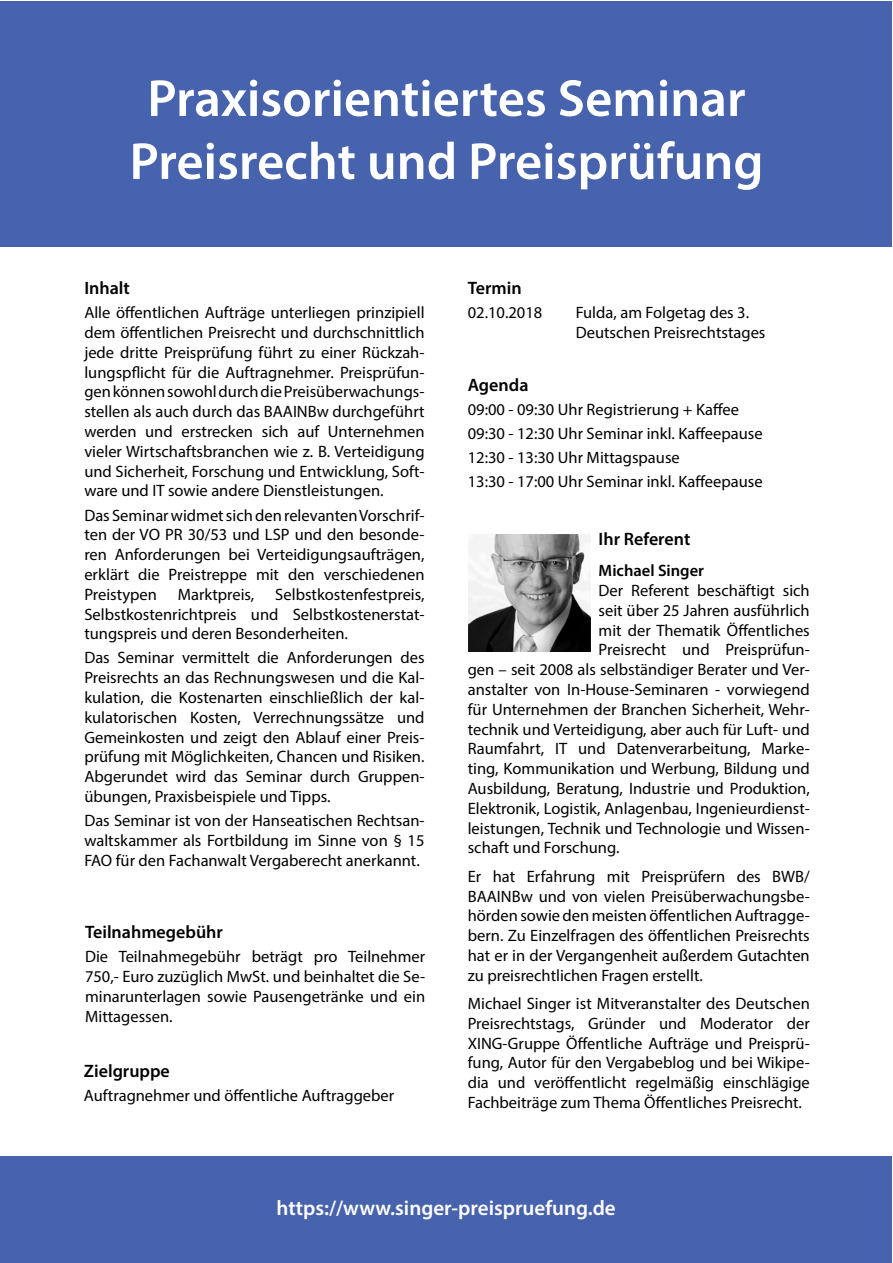
<style>
.page{position:relative;width:893px;height:1263px;background:#fff}
.page>*{position:absolute;margin:0;border:0;box-sizing:border-box;transform-origin:0 0}
.t1{font:600 52.5px/63px "Myriad Pro";color:#fff;text-align:center}
.t2{font:600 21px "Myriad Pro";color:#fff}
.t3{font:600 18px "Myriad Pro";color:#000}
.t4{font:16.5px/19.8px "Myriad Pro";color:#000;text-align:justify}
.t5{font:600 16.5px "Myriad Pro";color:#000}
</style>
<div class="page">
<div style="left:1px;top:1px;width:891px;height:246px;background:#4763ad"></div>
<div style="left:1px;top:1157px;width:891px;height:106px;background:#4763ad"></div>
<img style="left:469px;top:534px;width:121px;height:117px">
<h1 class="t1" style="left:130px;top:65px;width:635px">Praxisorientiertes Seminar<br>Preisrecht und Preisprüfung</h1>
<p class="t3" style="left:84px;top:277px;width:47px">Inhalt</p>
<p class="t4" style="left:84px;top:302px;width:342px">Alle öffentlichen Aufträge unterliegen prinzipiell dem öffentlichen Preisrecht und durchschnittlich jede dritte Preisprüfung führt zu einer Rückzah&shy;lungspflicht für die Auftragnehmer. Preisprüfun&shy;gen können sowohl durch die Preisüberwachungs&shy;stellen als auch durch das BAAINBw durchgeführt werden und erstrecken sich auf Unternehmen vieler Wirtschaftsbranchen wie z. B. Verteidigung und Sicherheit, Forschung und Entwicklung, Soft&shy;ware und IT sowie andere Dienstleistungen.</p>
<p class="t4" style="left:84px;top:505px;width:342px">Das Seminar widmet sich den relevanten Vorschrif&shy;ten der VO PR 30/53 und LSP und den besonde&shy;ren Anforderungen bei Verteidigungsaufträgen, erklärt die Preistreppe mit den verschiedenen Preistypen</p>
<p class="t4" style="left:84px;top:584px;width:342px;text-indent:191px">Selbstkostenfestpreis, Selbstkostenrichtpreis und Selbstkostenerstat&shy;tungspreis und deren Besonderheiten.</p>
<p class="t4" style="left:84px;top:648px;width:342px">Das Seminar vermittelt die Anforderungen des Preisrechts an das Rechnungswesen und die Kal&shy;kulation, die Kostenarten einschließlich der kal&shy;kulatorischen Kosten, Verrechnungssätze und Gemeinkosten und zeigt den Ablauf einer Preis&shy;prüfung mit Möglichkeiten, Chancen und Risiken.<br>Abgerundet wird das Seminar durch Gruppen&shy;übungen, Praxisbeispiele und Tipps.</p>
<p class="t4" style="left:84px;top:810px;width:342px">Das Seminar ist von der Hanseatischen Rechtsan&shy;waltskammer als Fortbildung im Sinne von § 15<br>FAO für den Fachanwalt Vergaberecht anerkannt.</p>
<p class="t4" style="left:178px;top:584px;width:78px">Marktpreis,</p>
<p class="t3" style="left:85px;top:921px;width:139px">Teilnahmegebühr</p>
<p class="t4" style="left:85px;top:947px;width:342px">Die Teilnahmegebühr beträgt pro Teilnehmer 750,- Euro zuzüglich MwSt. und beinhaltet die Se&shy;minarunterlagen sowie Pausengetränke und ein Mittagessen.</p>
<p class="t3" style="left:84px;top:1059px;width:87px">Zielgruppe</p>
<p class="t4" style="left:84px;top:1085px;width:312px">Auftragnehmer und öffentliche Auftraggeber</p>
<p class="t3" style="left:468px;top:277px;width:55px">Termin</p>
<p class="t4" style="left:468px;top:302px;width:76px">02.10.2018</p>
<p class="t4" style="left:576px;top:302px;width:191px">Fulda, am Folgetag des 3.<br>Deutschen Preisrechtstages</p>
<p class="t3" style="left:468px;top:373px;width:62px">Agenda</p>
<p class="t4" style="left:468px;top:397px;width:296px;line-height:24px;text-align:left">09:00 - 09:30 Uhr Registrierung + Kaffee 09:30 - 12:30 Uhr Seminar inkl. Kaffeepause 12:30 - 13:30 Uhr Mittagspause<br>13:30 - 17:00 Uhr Seminar inkl. Kaffeepause</p>
<p class="t3" style="left:599px;top:527px;width:93px">Ihr Referent</p>
<p class="t5" style="left:599px;top:560px;width:107px">Michael Singer</p>
<p class="t4" style="left:599px;top:580px;width:213px">Der Referent beschäftigt sich</p>
<p class="t4" style="left:599px;top:600px;width:213px">seit über 25 Jahren ausführlich</p>
<p class="t4" style="left:599px;top:620px;width:213px">mit der Thematik Öffentliches</p>
<p class="t4" style="left:599px;top:640px;width:213px">Preisrecht und Preisprüfun-</p>
<p class="t4" style="left:468px;top:659px;width:344px">gen – seit 2008 als selbständiger Berater und Ver-</p>
<p class="t4" style="left:468px;top:679px;width:344px">anstalter von In-House-Seminaren - vorwiegend</p>
<p class="t4" style="left:468px;top:699px;width:344px">für Unternehmen der Branchen Sicherheit, Wehr-</p>
<p class="t4" style="left:468px;top:719px;width:344px">technik und Verteidigung, aber auch für Luft- und</p>
<p class="t4" style="left:468px;top:739px;width:344px">Raumfahrt, IT und Datenverarbeitung, Marke-</p>
<p class="t4" style="left:468px;top:758px;width:344px">ting, Kommunikation und Werbung, Bildung und</p>
<p class="t4" style="left:468px;top:778px;width:344px">Ausbildung, Beratung, Industrie und Produktion,</p>
<p class="t4" style="left:468px;top:798px;width:344px">Elektronik, Logistik, Anlagenbau, Ingenieurdienst-</p>
<p class="t4" style="left:468px;top:818px;width:344px">leistungen, Technik und Technologie und Wissen-</p>
<p class="t4" style="left:468px;top:838px;width:153px">schaft und Forschung.</p>
<p class="t4" style="left:468px;top:866px;width:344px">Er hat Erfahrung mit Preisprüfern des BWB/ BAAINBw und von vielen Preisüberwachungsbe&shy;hörden sowie den meisten öffentlichen Auftragge&shy;bern. Zu Einzelfragen des öffentlichen Preisrechts hat er in der Vergangenheit außerdem Gutachten zu preisrechtlichen Fragen erstellt.</p>
<p class="t4" style="left:468px;top:993px;width:344px">Michael Singer ist Mitveranstalter des Deutschen Preisrechtstags, Gründer und Moderator der XING-Gruppe Öffentliche Aufträge und Preisprü&shy;fung, Autor für den Vergabeblog und bei Wikipe&shy;dia und veröffentlicht regelmäßig einschlägige Fachbeiträge zum Thema Öffentliches Preisrecht.</p>
<p class="t2" style="left:276px;top:1194px;width:341px">https://www.singer-preispruefung.de</p>
</div>
